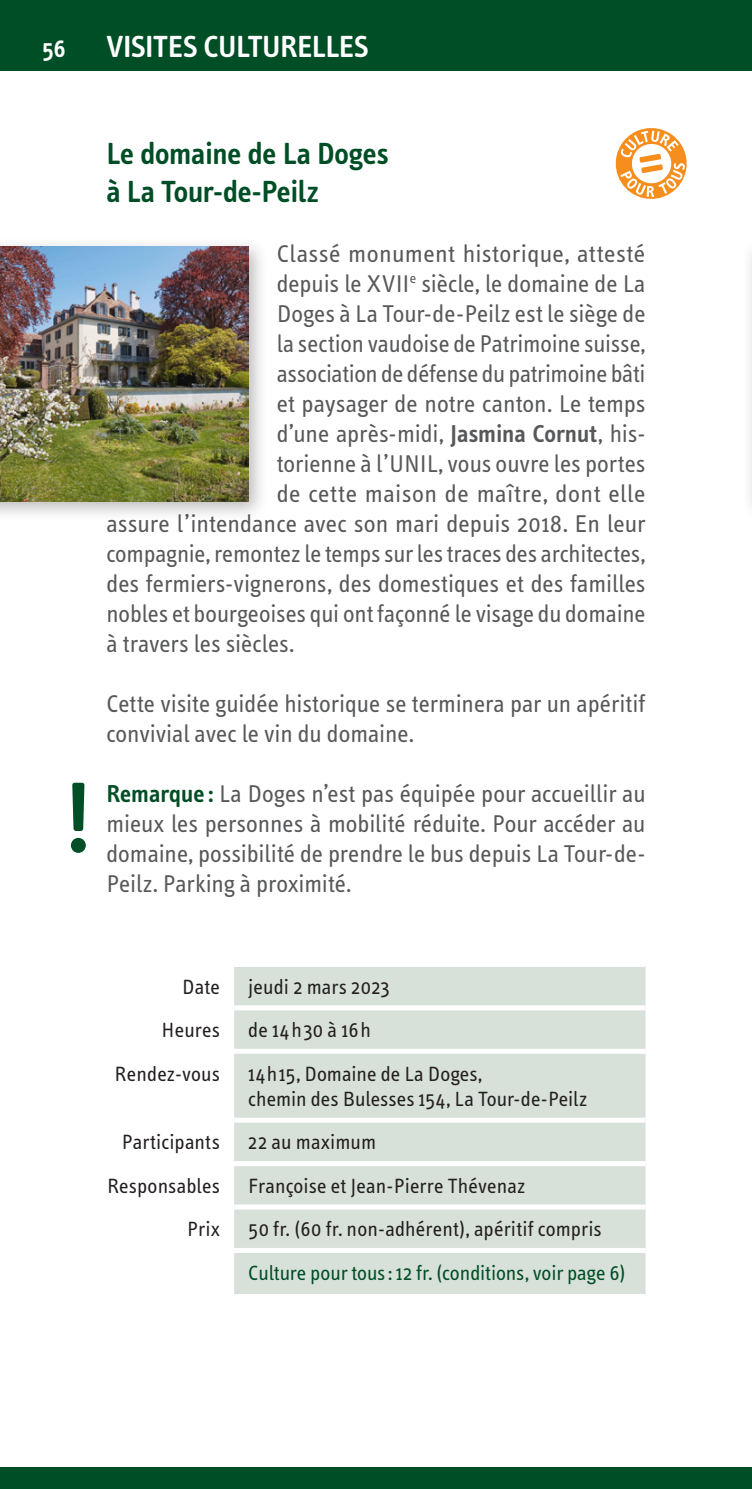
<style>
.page{position:relative;width:752px;height:1489px;background:#fff}
.page>*{position:absolute;margin:0;border:0;box-sizing:border-box;transform-origin:0 0}
.Texte{font:600 100px "Info Text";color:#004e26}
.Titre{font:600 31.25px/37.5px "Info Text";letter-spacing:-.005em;color:#004e26}
.En-tete_de_page{font:600 31.25px "Info Text";letter-spacing:-.01em;color:#fff}
.Texte-2{font:25px/30px "Info Text";color:#57585a}
.Texte-3{font:25px "Info Text";letter-spacing:.02em;color:#57585a}
.Texte-4{font:600 25px "Info Text";color:#fff}
.Texte-5{font:21.25px/25.5px "Info Text";letter-spacing:.005em;color:#231f20}
.Texte-6{font:21.25px "Info Text";letter-spacing:-.005em;color:#004e26}
.s1{font-weight:600}
.s2{font-weight:600;color:#004e26}
</style>
<div class="page">
<div style="left:0;top:0;width:751px;height:71px;background:#004e26"></div>
<div style="left:0;top:1467px;width:751px;height:21px;background:#004e26"></div>
<div style="left:0;top:236px;width:268px;height:286px;background:#231f20;opacity:.3"></div>
<img style="left:0;top:246px;width:248px;height:255px">
<div style="left:234px;top:967px;width:411px;height:326px;background:#d8e1d9"></div>
<div style="left:234px;top:1005px;width:411px;height:5px;background:#fff"></div>
<div style="left:234px;top:1048px;width:411px;height:5px;background:#fff"></div>
<div style="left:234px;top:1117px;width:411px;height:5px;background:#fff"></div>
<div style="left:234px;top:1160px;width:411px;height:5px;background:#fff"></div>
<div style="left:234px;top:1204px;width:411px;height:5px;background:#fff"></div>
<div style="left:234px;top:1247px;width:411px;height:5px;background:#fff"></div>
<div style="left:741px;top:236px;width:10px;height:286px;background:#fbfbfb"></div>
<svg style="left:615px;top:128px;width:72px;height:71px"></svg>
<p class="Texte-4" style="left:43px;top:34px;width:24px">56</p>
<p class="En-tete_de_page" style="left:106px;top:28px;width:263px">VISITES CULTURELLES</p>
<p class="Titre" style="left:106px;top:135px;width:283px">Le domaine de La Doges à La Tour-de-Peilz</p>
<p class="Texte-2" style="left:276px;top:238px;width:370px">Classé monument historique, attesté</p>
<p class="Texte-2" style="left:276px;top:268px;width:370px">depuis le XVII<sup>e</sup> siècle, le domaine de La</p>
<p class="Texte-2" style="left:276px;top:298px;width:370px">Doges à La Tour-de-Peilz est le siège de</p>
<p class="Texte-2" style="left:276px;top:328px;width:370px">la section vaudoise de Patrimoine suisse,</p>
<p class="Texte-2" style="left:276px;top:358px;width:370px">association de défense du patrimoine bâti</p>
<p class="Texte-2" style="left:276px;top:388px;width:370px">et paysager de notre canton. Le temps</p>
<p class="Texte-2" style="left:276px;top:418px;width:370px">d’une après-midi, <span class="s1">Jasmina Cornut</span>, his-</p>
<p class="Texte-2" style="left:276px;top:448px;width:370px">torienne à l’UNIL, vous ouvre les portes</p>
<p class="Texte-3" style="left:276px;top:479px;width:370px">de cette maison de maître, dont elle</p>
<p class="Texte-2" style="left:106px;top:508px;width:540px">assure l’intendance avec son mari depuis 2018. En leur</p>
<p class="Texte-2" style="left:106px;top:538px;width:540px">compagnie, remontez le temps sur les traces des architectes,</p>
<p class="Texte-2" style="left:106px;top:568px;width:540px">des fermiers-vignerons, des domestiques et des familles</p>
<p class="Texte-2" style="left:106px;top:598px;width:540px">nobles et bourgeoises qui ont façonné le visage du domaine</p>
<p class="Texte-2" style="left:106px;top:628px;width:189px">à travers les siècles.</p>
<p class="Texte" style="left:64px;top:762px;width:30px">!</p>
<p class="Texte-2" style="left:106px;top:688px;width:540px">Cette visite guidée historique se terminera par un apéritif convivial avec le vin du domaine.</p>
<p class="Texte-2" style="left:106px;top:778px;width:540px;text-align:justify"><span class="s2">Remarque :</span> La Doges n’est pas équipée pour accueillir au mieux les personnes à mobilité réduite. Pour accéder au domaine, possibilité de prendre le bus depuis La Tour-de-Peilz. Parking à proximité.</p>
<p class="Texte-5" style="left:182px;top:974px;width:39px">Date</p>
<p class="Texte-5" style="left:248px;top:974px;width:143px">jeudi 2 mars 2023</p>
<p class="Texte-5" style="left:161px;top:1017px;width:60px">Heures</p>
<p class="Texte-5" style="left:248px;top:1017px;width:124px">de 14 h 30 à 16 h</p>
<p class="Texte-5" style="left:114px;top:1060px;width:107px">Rendez-vous</p>
<p class="Texte-5" style="left:248px;top:1060px;width:340px">14 h 15, Domaine de La Doges,<br>chemin des Bulesses 154, La Tour-de-Peilz</p>
<p class="Texte-5" style="left:122px;top:1129px;width:99px">Participants</p>
<p class="Texte-5" style="left:248px;top:1129px;width:129px">22 au maximum</p>
<p class="Texte-5" style="left:107px;top:1173px;width:114px">Responsables</p>
<p class="Texte-5" style="left:248px;top:1173px;width:278px">Françoise et Jean-Pierre Thévenaz</p>
<p class="Texte-5" style="left:187px;top:1216px;width:34px">Prix</p>
<p class="Texte-5" style="left:248px;top:1216px;width:355px">50 fr. (60 fr. non-adhérent), apéritif compris</p>
<p class="Texte-6" style="left:248px;top:1260px;width:378px">Culture pour tous: 12 fr. (conditions, voir page 6)</p>
</div>
